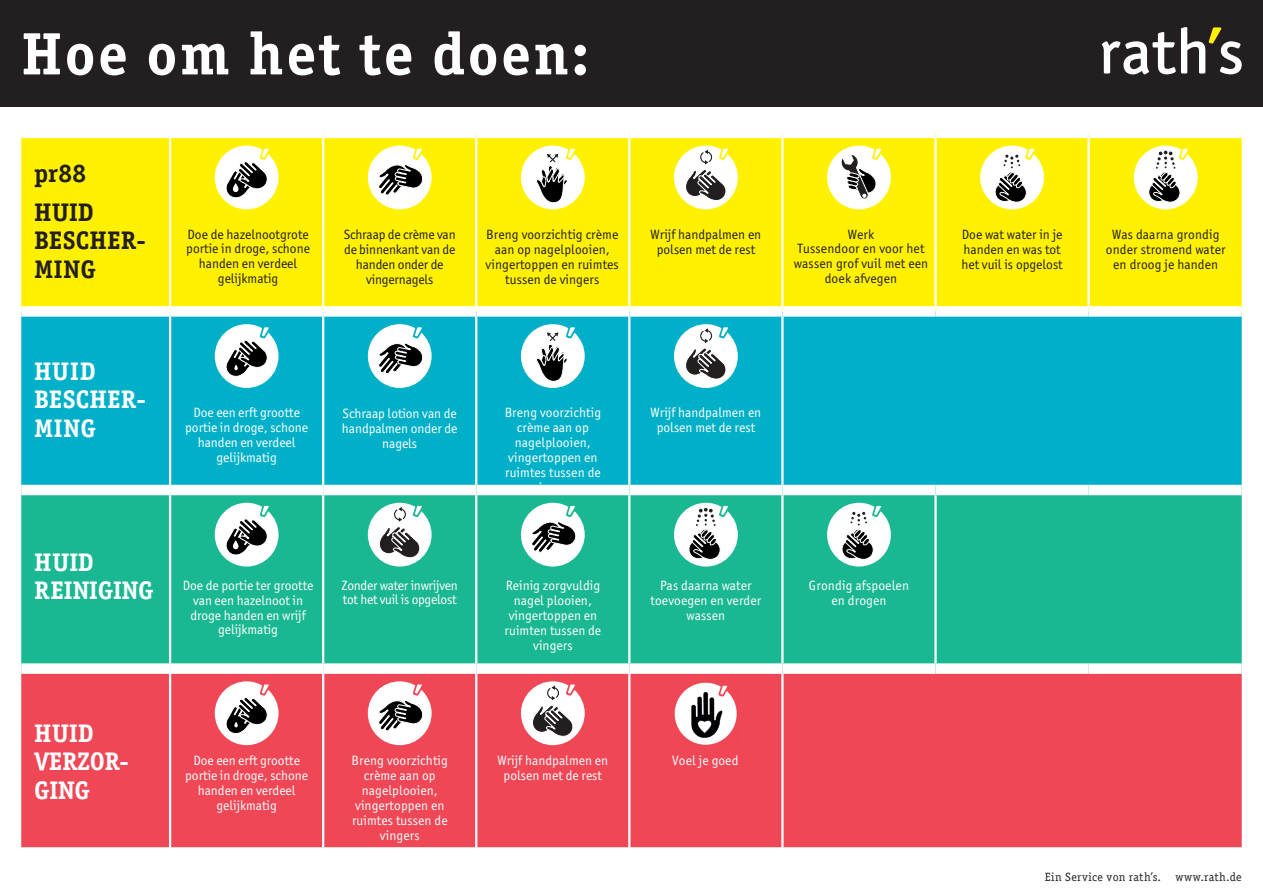
<style>
.page{position:relative;width:1263px;height:893px;background:#fff}
.page>*{position:absolute;margin:0;border:0;box-sizing:border-box;transform-origin:0 0}
.t1{font:700 60px "Officina Serif ITC";letter-spacing:.035em;color:#fff}
.t2{font:700 25.5px/28.3px "Officina Serif ITC";letter-spacing:-.02em;color:#fff}
.t3{font:700 25.5px/28.3px "Officina Serif ITC";letter-spacing:.005em;color:#231f20}
.t4{font:700 25.5px/28.3px "Officina Serif ITC";letter-spacing:.005em;color:#fff}
.t5{font:700 25.5px "AT Officina Serif";letter-spacing:-.02em;color:#fff}
.t6{font:700 25.5px "AT Officina Serif";color:#231f20}
.t7{font:13.5px/15px "Officina Sans ITC Pro";color:#fff;text-align:center}
.t8{font:13.5px/15px "Officina Sans ITC Pro";color:#231f20;text-align:center}
.t9{font:13.5px/14.7px "Officina Sans ITC Pro";letter-spacing:-.02em;color:#fff}
.t10{font:12px "AT Officina Serif";letter-spacing:.03em;color:#231f20}
.s1{font-family:"AT Officina Serif"}
.s2{font-family:"Officina Serif ITC"}
</style>
<div class="page">
<div style="left:0;top:0;width:1263px;height:106px;background:#231f20"></div>
<svg style="left:1102px;top:27px;width:140px;height:47px"></svg>
<div style="left:21px;top:138px;width:1221px;height:168px;background:#fff101"></div>
<div style="left:21px;top:317px;width:1221px;height:168px;background:#00b0c8"></div>
<div style="left:21px;top:495px;width:1221px;height:168px;background:#1ab892"></div>
<div style="left:21px;top:674px;width:1221px;height:173px;background:#ef4756"></div>
<div style="left:324px;top:674px;width:304px;height:173px;background:#ef4756"></div>
<hr style="left:169px;top:138px;width:2px;height:168px;background:#fff">
<hr style="left:322px;top:138px;width:2px;height:168px;background:#fff">
<hr style="left:475px;top:138px;width:2px;height:168px;background:#fff">
<hr style="left:628px;top:138px;width:2px;height:168px;background:#fff">
<hr style="left:781px;top:138px;width:2px;height:168px;background:#fff">
<hr style="left:934px;top:138px;width:3px;height:168px;background:#fff">
<hr style="left:1087px;top:138px;width:3px;height:168px;background:#fff">
<hr style="left:169px;top:317px;width:2px;height:168px;background:#fff">
<hr style="left:322px;top:317px;width:2px;height:168px;background:#fff">
<hr style="left:475px;top:317px;width:2px;height:168px;background:#fff">
<hr style="left:628px;top:317px;width:2px;height:168px;background:#fff">
<hr style="left:781px;top:317px;width:2px;height:168px;background:#fff">
<hr style="left:169px;top:495px;width:2px;height:168px;background:#fff">
<hr style="left:322px;top:495px;width:2px;height:168px;background:#fff">
<hr style="left:475px;top:495px;width:2px;height:168px;background:#fff">
<hr style="left:628px;top:495px;width:2px;height:168px;background:#fff">
<hr style="left:781px;top:495px;width:2px;height:168px;background:#fff">
<hr style="left:934px;top:495px;width:3px;height:168px;background:#fff">
<hr style="left:169px;top:674px;width:2px;height:173px;background:#fff">
<hr style="left:322px;top:674px;width:2px;height:173px;background:#fff">
<hr style="left:475px;top:674px;width:2px;height:173px;background:#fff">
<hr style="left:628px;top:674px;width:2px;height:173px;background:#fff">
<hr style="left:781px;top:674px;width:2px;height:173px;background:#fff">
<svg style="left:215px;top:146px;width:64px;height:63px"></svg>
<svg style="left:368px;top:146px;width:64px;height:63px"></svg>
<svg style="left:521px;top:146px;width:64px;height:63px"></svg>
<svg style="left:674px;top:146px;width:64px;height:63px"></svg>
<svg style="left:827px;top:146px;width:64px;height:63px"></svg>
<svg style="left:980px;top:146px;width:64px;height:63px"></svg>
<svg style="left:1134px;top:146px;width:63px;height:63px"></svg>
<svg style="left:215px;top:324px;width:64px;height:64px"></svg>
<svg style="left:368px;top:324px;width:64px;height:64px"></svg>
<svg style="left:521px;top:324px;width:64px;height:64px"></svg>
<svg style="left:674px;top:324px;width:64px;height:64px"></svg>
<svg style="left:215px;top:503px;width:64px;height:64px"></svg>
<svg style="left:368px;top:503px;width:64px;height:64px"></svg>
<svg style="left:521px;top:503px;width:64px;height:64px"></svg>
<svg style="left:674px;top:503px;width:64px;height:64px"></svg>
<svg style="left:827px;top:503px;width:64px;height:64px"></svg>
<svg style="left:215px;top:681px;width:64px;height:64px"></svg>
<svg style="left:368px;top:681px;width:64px;height:64px"></svg>
<svg style="left:521px;top:681px;width:64px;height:64px"></svg>
<img style="left:674px;top:681px;width:64px;height:64px">
<h1 class="t1" style="left:21px;top:14px;width:569px">Hoe om het te doen<span class="s1">:</span></h1>
<h2 class="t6" style="left:34px;top:157px;width:54px">pr88</h2>
<h2 class="t3" style="left:34px;top:197px;width:113px"><span class="s1">H</span>UID<br>BESCHER-<br>MING</h2>
<h2 class="t4" style="left:34px;top:356px;width:113px"><span class="s1">H</span>UID<br>BESCHER-<br>MING</h2>
<h2 class="t2" style="left:34px;top:547px;width:61px"><span class="s1">H</span>UID</h2>
<h2 class="t5" style="left:34px;top:575px;width:121px">REINIG<span class="s2">ING</span></h2>
<h2 class="t2" style="left:34px;top:719px;width:96px"><span class="s1">H</span>UID<br>VERZOR-<br>GING</h2>
<p class="t8" style="left:186px;top:226px;width:125px">Doe de hazelnootgrote portie in droge, schone handen en verdeel gelijkmatig</p>
<p class="t8" style="left:344px;top:227px;width:113px">Schraap de crème van de binnenkant van de handen onder de vingernagels</p>
<p class="t8" style="left:486px;top:226px;width:135px">Breng voorzichtig crème aan op nagelplooien, vingertoppen en ruimtes tussen de vingers</p>
<p class="t8" style="left:650px;top:226px;width:112px">Wrijf handpalmen en polsen met de rest</p>
<p class="t8" style="left:794px;top:226px;width:136px">Werk<br>Tussendoor en voor het wassen grof vuil met een doek afvegen</p>
<p class="t8" style="left:961px;top:226px;width:103px;text-align:left">Doe wat water in je handen en was tot het vuil is opgelost</p>
<p class="t8" style="left:1106px;top:227px;width:121px">Was daarna grondig onder stromend water en droog je handen</p>
<p class="t7" style="left:185px;top:405px;width:124px">Doe een erft grootte portie in droge, schone handen en verdeel gelijkmatig</p>
<p class="t7" style="left:342px;top:405px;width:117px">Schraap lotion van de handpalmen onder de nagels</p>
<p class="t7" style="left:505px;top:405px;width:98px">Breng voorzichtig crème aan op nagelplooien, vingertoppen en ruimtes tussen de</p>
<p class="t7" style="left:650px;top:405px;width:112px">Wrijf handpalmen en polsen met de rest</p>
<p class="t7" style="left:183px;top:578px;width:132px">Doe de portie ter grootte van een hazelnoot in droge handen en wrijf gelijkmatig</p>
<p class="t9" style="left:342px;top:578px;width:118px">Zonder water inwrijven tot het vuil is opgelost</p>
<p class="t7" style="left:505px;top:578px;width:98px">Reinig zorgvuldig nagel plooien, vingertoppen en ruimten tussen de vingers</p>
<p class="t7" style="left:650px;top:578px;width:112px">Pas daarna water toevoegen en verder wassen</p>
<p class="t7" style="left:809px;top:577px;width:102px;line-height:15.5px">Grondig afspoelen en drogen</p>
<p class="t7" style="left:185px;top:753px;width:124px">Doe een erft grootte portie in droge, schone handen en verdeel gelijkmatig</p>
<p class="t7" style="left:352px;top:753px;width:98px">Breng voorzichtig crème aan op nagelplooien, vingertoppen en ruimtes tussen de vingers</p>
<p class="t7" style="left:497px;top:753px;width:112px">Wrijf handpalmen en polsen met de rest</p>
<p class="t7" style="left:672px;top:753px;width:68px">Voel je goed</p>
<p class="t10" style="left:1045px;top:870px;width:198px">Ein Service von rath’s. www.rath.de</p>
</div>
